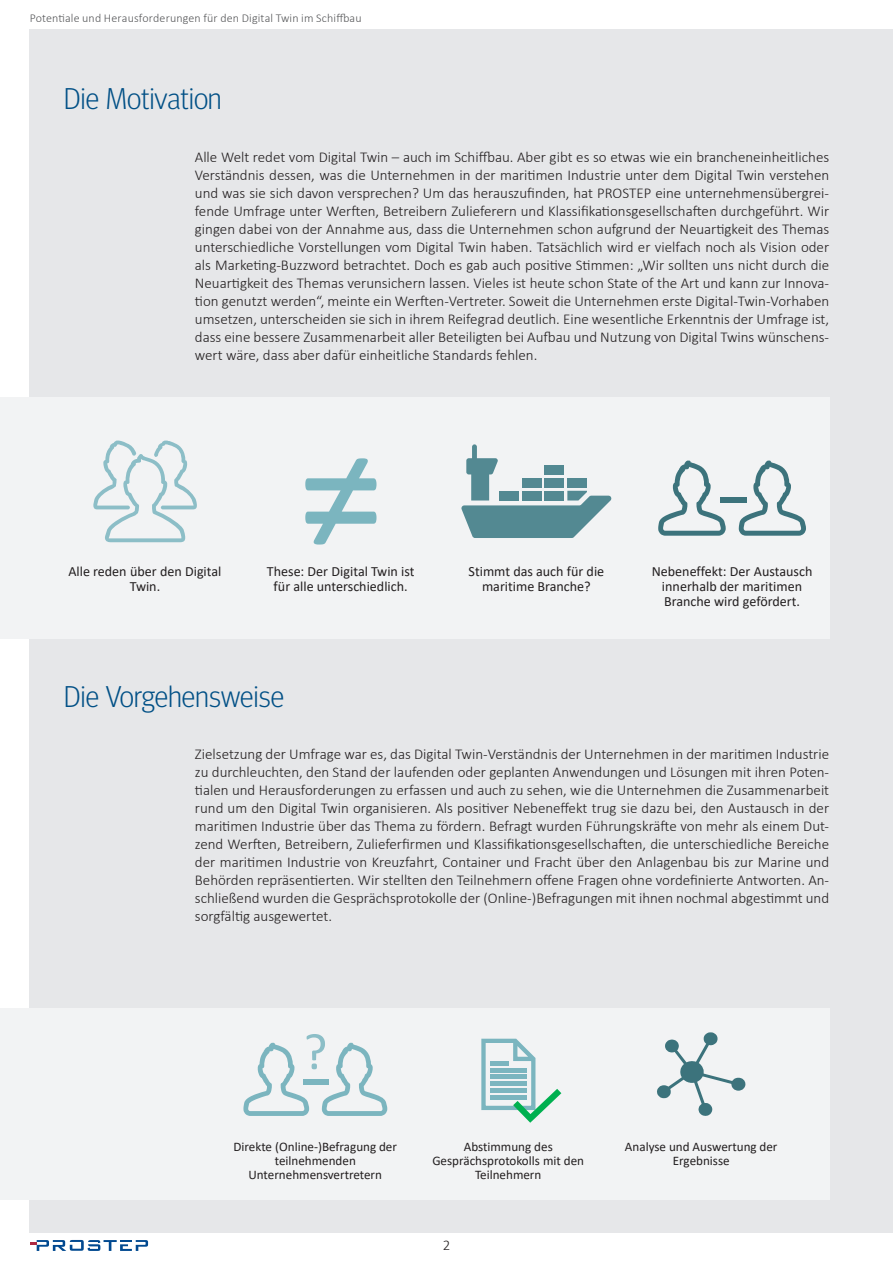
<style>
.page{position:relative;width:893px;height:1263px;background:#fff}
.page>*{position:absolute;margin:0;border:0;box-sizing:border-box;transform-origin:0 0}
.t1{font:1259.1px "Calibri";color:#7bb5bf}
.t2{font:175.65px "Calibri";color:#7bb5bf}
.t3{font:52.35px "Calibri";color:#8cbec7}
.t4{font:300 30px "Meta Headline OT";color:#015086}
.blaue_Bullets{font:300 15px/18px "Calibri";color:#231f20;text-align:justify}
.t5{font:14.1px/15.3px "Calibri";color:#231f20;text-align:center}
.t6{font:13.05px/14.1px "Calibri";color:#231f20;text-align:center}
.t7{font:300 12px "Calibri";letter-spacing:.01em;color:#57585a}
</style>
<div class="page">
<div style="left:30px;top:30px;width:863px;height:1203px;background:#e6e7e9"></div>
<svg style="left:30px;top:1240px;width:118px;height:11px"></svg>
<div style="left:0;top:183px;width:40px;height:74px;background:linear-gradient(to right,#fff,#ebebed)"></div>
<div style="left:0;top:397px;width:829px;height:241px;background:#f2f3f4"></div>
<div style="left:0;top:1008px;width:829px;height:191px;background:#f2f3f4"></div>
<svg style="left:93px;top:441px;width:104px;height:101px"></svg>
<svg style="left:461px;top:444px;width:151px;height:94px"></svg>
<div style="left:720px;top:498px;width:26px;height:5px;background:#3c737c"></div>
<svg style="left:658px;top:461px;width:68px;height:75px"></svg>
<svg style="left:739px;top:461px;width:67px;height:75px"></svg>
<svg style="left:481px;top:1039px;width:80px;height:84px"></svg>
<div style="left:303px;top:1079px;width:26px;height:5px;background:#7bb5bf"></div>
<svg style="left:243px;top:1043px;width:66px;height:73px"></svg>
<svg style="left:322px;top:1043px;width:65px;height:73px"></svg>
<svg style="left:657px;top:1032px;width:88px;height:84px"></svg>
<p class="t7" style="left:30px;top:10px;width:333px">Potentiale und Herausforderungen für den Digital Twin im Schiffbau</p>
<p class="t4" style="left:64px;top:80px;width:159px">Die Motivation</p>
<p class="blaue_Bullets" style="left:195px;top:147px;width:636px">Alle Welt redet vom Digital Twin – auch im Schiffbau. Aber gibt es so etwas wie ein brancheneinheitliches Verständnis dessen, was die Unternehmen in der maritimen Industrie unter dem Digital Twin verstehen und was sie sich davon versprechen? Um das herauszufinden, hat PROSTEP eine unternehmensübergrei&shy;fende Umfrage unter Werften, Betreibern Zulieferern und Klassifikationsgesellschaften durchgeführt. Wir gingen dabei von der Annahme aus, dass die Unternehmen schon aufgrund der Neuartigkeit des Themas unterschiedliche Vorstellungen vom Digital Twin haben. Tatsächlich wird er vielfach noch als Vision oder als Marketing-Buzzword betrachtet. Doch es gab auch positive Stimmen: „Wir sollten uns nicht durch die Neuartigkeit des Themas verunsichern lassen. Vieles ist heute schon State of the Art und kann zur Innova&shy;tion genutzt werden“, meinte ein Werften-Vertreter. Soweit die Unternehmen erste Digital-Twin-Vorhaben umsetzen, unterscheiden sie sich in ihrem Reifegrad deutlich. Eine wesentliche Erkenntnis der Umfrage ist, dass eine bessere Zusammenarbeit aller Beteiligten bei Aufbau und Nutzung von Digital Twins wünschens&shy;wert wäre, dass aber dafür einheitliche Standards fehlen.</p>
<p class="t2" style="left:297px;top:370px;width:89px">≠</p>
<p class="t5" style="left:68px;top:563px;width:155px">Alle reden über den Digital<br>Twin.</p>
<p class="t5" style="left:652px;top:563px;width:162px">Nebeneffekt: Der Austausch innerhalb der maritimen<br>Branche wird gefördert.</p>
<p class="t5" style="left:267px;top:563px;width:149px">These: Der Digital Twin ist für alle unterschiedlich.</p>
<p class="t5" style="left:469px;top:563px;width:137px">Stimmt das auch für die</p>
<p class="t5" style="left:482px;top:578px;width:110px">maritime Branche?</p>
<p class="t4" style="left:64px;top:679px;width:222px">Die Vorgehensweise</p>
<p class="blaue_Bullets" style="left:195px;top:745px;width:636px">Zielsetzung der Umfrage war es, das Digital Twin-Verständnis der Unternehmen in der maritimen Industrie zu durchleuchten, den Stand der laufenden oder geplanten Anwendungen und Lösungen mit ihren Poten&shy;tialen und Herausforderungen zu erfassen und auch zu sehen, wie die Unternehmen die Zusammenarbeit rund um den Digital Twin organisieren. Als positiver Nebeneffekt trug sie dazu bei, den Austausch in der maritimen Industrie über das Thema zu fördern. Befragt wurden Führungskräfte von mehr als einem Dut&shy;zend Werften, Betreibern, Zulieferfirmen und Klassifikationsgesellschaften, die unterschiedliche Bereiche der maritimen Industrie von Kreuzfahrt, Container und Fracht über den Anlagenbau bis zur Marine und Behörden repräsentierten. Wir stellten den Teilnehmern offene Fragen ohne vordefinierte Antworten. An&shy;schließend wurden die Gesprächsprotokolle der (Online-)Befragungen mit ihnen nochmal abgestimmt und sorgfältig ausgewertet.</p>
<p class="t1" style="left:243px;top:148px;width:632px">≠</p>
<p class="t3" style="left:303px;top:1015px;width:26px">?</p>
<p class="t6" style="left:234px;top:1139px;width:165px">Direkte (Online-)Befragung der teilnehmenden<br>Unternehmensvertretern</p>
<p class="t6" style="left:432px;top:1139px;width:153px">Abstimmung des<br>Gesprächsprotokolls mit den<br>Teilnehmern</p>
<p class="t6" style="left:625px;top:1139px;width:154px">Analyse und Auswertung der<br>Ergebnisse</p>
<p class="blaue_Bullets" style="left:443px;top:1236px;width:9px">2</p>
</div>
